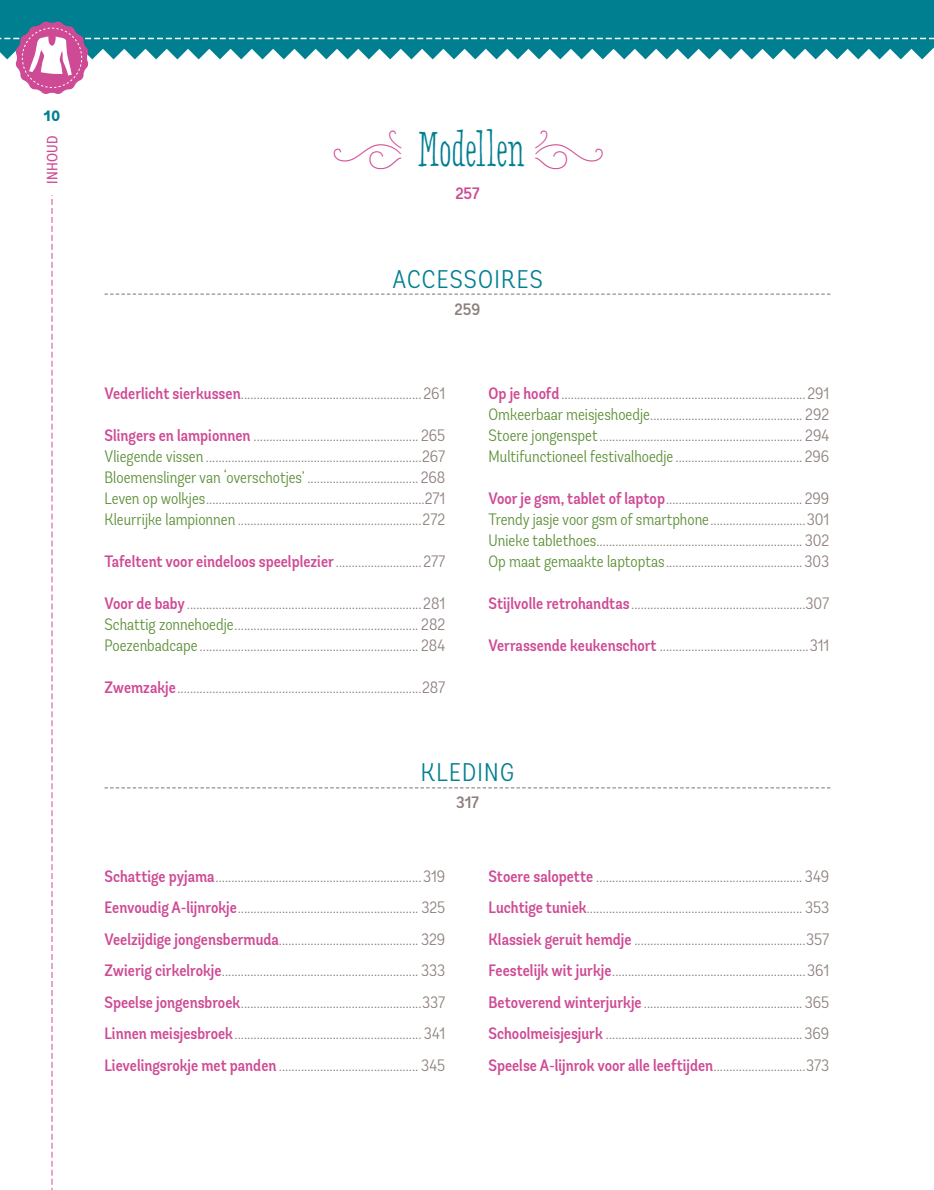
<style>
.page{position:relative;width:934px;height:1190px;background:#fff}
.page>*{position:absolute;margin:0;border:0;box-sizing:border-box;transform-origin:0 0}
.t1{font:48px "Love Potion No 10";color:#007f91}
.t2{font:300 condensed 25.5px "Andes";letter-spacing:.05em;color:#007f91}
.t3{font:300 condensed 16.5px/21px "Andes";color:#8e807c;text-align:justify}
.t4{font:500 condensed 16.5px "Andes";color:#cf4a95}
.t5{font:500 condensed 16.5px "Andes";color:#8e807c}
.t6{font:15px "Andes Condensed";letter-spacing:.005em;color:#cf4a95}
.t7{font:800 condensed 15px "Andes";color:#007f91}
.s1{font-weight:500;color:#cf4a95}
.s2{color:#5c8f36}
.s3{font-weight:300;color:#8e807c}
</style>
<div class="page">
<svg style="left:52px;top:195px;width:1px;height:994px"></svg>
<div style="left:0;top:0;width:933px;height:22px;background:#007f91"></div>
<svg style="left:104px;top:293px;width:726px;height:2px"></svg>
<svg style="left:104px;top:787px;width:726px;height:1px"></svg>
<svg style="left:0;top:22px;width:933px;height:72px"></svg>
<div style="left:22px;top:28px;width:60px;height:60px;border:1px dashed #fff;border-radius:50%"></div>
<p class="t7" style="left:44px;top:106px;width:18px">10</p>
<p class="t6" style="left:43px;top:183px;width:49px;rotate:-90deg">INHOUD</p>
<h1 class="t1" style="left:417px;top:121px;width:108px">Modellen</h1>
<p class="t4" style="left:455px;top:183px;width:26px">257</p>
<h2 class="t2" style="left:392px;top:263px;width:152px">ACCESSOIRES</h2>
<p class="t5" style="left:454px;top:299px;width:27px">259</p>
<p class="t3" style="left:104px;top:382px;width:342px"><span class="s1">Vederlicht sierkussen</span>.........................................................261</p>
<p class="t3" style="left:104px;top:424px;width:342px"><span class="s1">Slingers en lampionnen</span> .................................................... 265<br><span class="s2">Vliegende vissen</span> ....................................................................267<br><span class="s2">Bloemenslinger van ‘overschotjes’</span> ................................... 268<br><span class="s2">Leven op wolkjes</span>.....................................................................271<br><span class="s2">Kleurrijke lampionnen</span> ..........................................................272</p>
<p class="t4" style="left:104px;top:551px;width:342px">Tafeltent voor eindeloos speelplezier<span class="s3">...........................277</span></p>
<p class="t3" style="left:104px;top:592px;width:342px"><span class="s1">Voor de baby</span> ..........................................................................281<br><span class="s2">Schattig zonnehoedje</span>.......................................................... 282<br><span class="s2">Poezenbadcape</span> ..................................................................... 284</p>
<p class="t3" style="left:104px;top:676px;width:342px"><span class="s1">Zwemzakje</span>.............................................................................287</p>
<p class="t3" style="left:488px;top:382px;width:342px"><span class="s1">Op je hoofd</span>.............................................................................291<br><span class="s2">Omkeerbaar meisjeshoedje</span>................................................ 292<br><span class="s2">Stoere jongenspet</span>................................................................ 294<br><span class="s2">Multifunctioneel festivalhoedje</span> ........................................ 296</p>
<p class="t3" style="left:488px;top:487px;width:342px"><span class="s1">Voor je gsm, tablet of laptop</span>........................................... 299<br><span class="s2">Trendy jasje voor gsm of smartphone</span>..............................301<br><span class="s2">Unieke tablethoes</span>................................................................. 302<br><span class="s2">Op maat gemaakte laptoptas</span>........................................... 303</p>
<p class="t3" style="left:488px;top:592px;width:342px"><span class="s1">Stijlvolle retrohandtas</span>.......................................................307</p>
<p class="t3" style="left:488px;top:634px;width:342px"><span class="s1">Verrassende keukenschort</span> ...............................................311</p>
<h2 class="t2" style="left:421px;top:757px;width:95px">KLEDING</h2>
<p class="t5" style="left:456px;top:792px;width:24px">317</p>
<p class="t3" style="left:104px;top:860px;width:342px;line-height:31.5px"><span class="s1">Schattige pyjama</span>.................................................................319<br><span class="s1">Eenvoudig A-lijnrokje</span>......................................................... 325<br><span class="s1">Veelzijdige jongensbermuda</span>............................................ 329<br><span class="s1">Zwierig cirkelrokje</span>.............................................................. 333<br><span class="s1">Speelse jongensbroek</span>.........................................................337<br><span class="s1">Linnen meisjesbroek</span>........................................................... 341<br><span class="s1">Lievelingsrokje met panden</span> ............................................ 345</p>
<p class="t3" style="left:488px;top:860px;width:342px;line-height:31.5px"><span class="s1">Stoere salopette</span> ................................................................. 349<br><span class="s1">Luchtige tuniek</span>.................................................................... 353<br><span class="s1">Klassiek geruit hemdje</span> ......................................................357<br><span class="s1">Feestelijk wit jurkje</span>.............................................................361<br><span class="s1">Betoverend winterjurkje</span> .................................................. 365<br><span class="s1">Schoolmeisjesjurk</span> .............................................................. 369<br><span class="s1">Speelse A-lijnrok voor alle leeftijden</span>.............................373</p>
</div>
